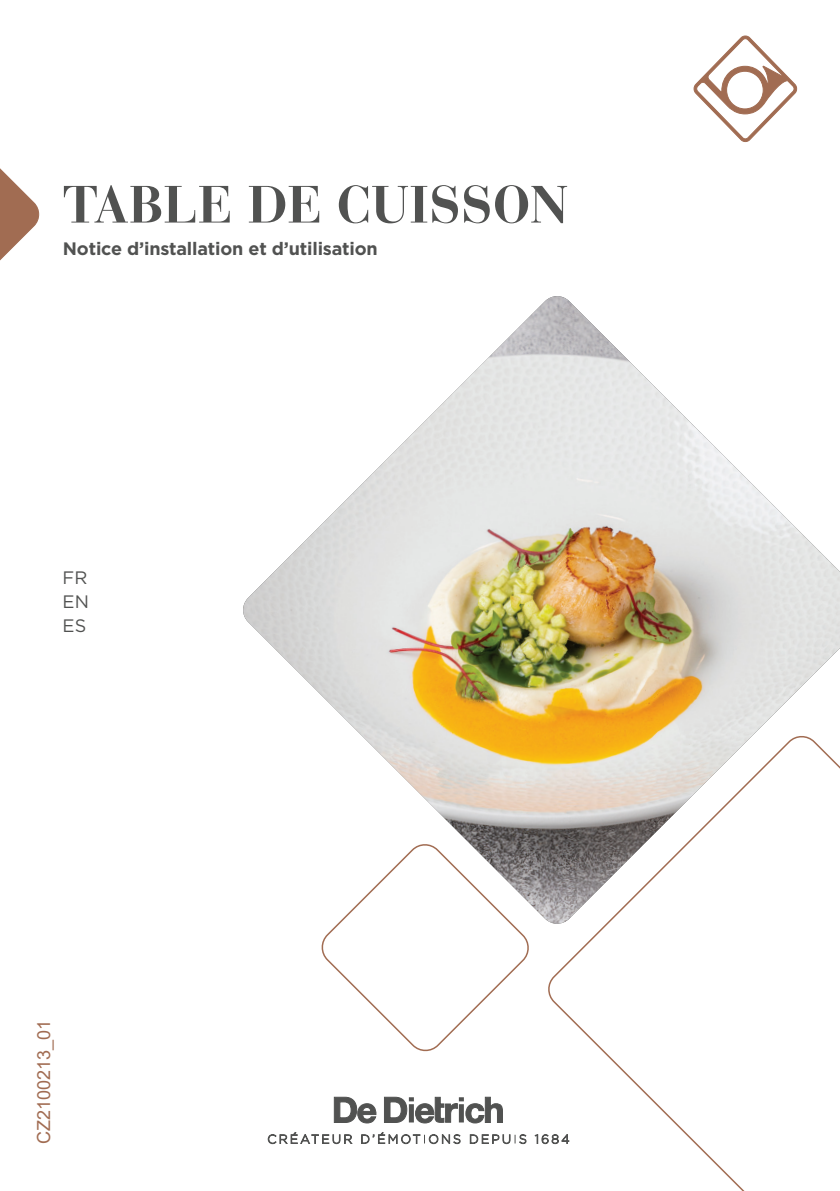
<style>
.page{position:relative;width:840px;height:1191px;background:#fff}
.page>*{position:absolute;margin:0;border:0;box-sizing:border-box;transform-origin:0 0}
.t1{font:700 52px "Bauer Bodoni";color:#515251}
.t2{font:700 18px "Gotham";letter-spacing:-.01em;color:#515251}
.t3{font:18px "Arial";color:#a16c52}
.t4{font:18px/24px "Gotham";color:#515251;text-align:justify}
.s1{font-style:inherit}
</style>
<div class="page">
<svg style="left:334px;top:1097px;width:42px;height:26px"></svg>
<svg style="left:384px;top:1097px;width:118px;height:26px"></svg>
<svg style="left:268px;top:1132px;width:83px;height:11px"></svg>
<svg style="left:361px;top:1132px;width:99px;height:11px"></svg>
<svg style="left:470px;top:1134px;width:55px;height:9px"></svg>
<svg style="left:535px;top:1134px;width:12px;height:9px"></svg>
<svg style="left:693px;top:36px;width:103px;height:106px"></svg>
<svg style="left:0;top:168px;width:39px;height:93px"></svg>
<img style="left:243px;top:296px;width:596px;height:625px">
<svg style="left:320px;top:841px;width:211px;height:211px"></svg>
<svg style="left:547px;top:733px;width:292px;height:458px"></svg>
<h1 class="t1" style="left:63px;top:173px;width:506px">TABLE DE CUISSON</h1>
<p class="t2" style="left:63px;top:237px;width:316px">Notice d’installation et d’utilisation</p>
<p class="t4" style="left:63px;top:565px;width:28px">FR EN ES</p>
<p class="t3" style="left:32px;top:1144px;width:126px;rotate:-90deg">CZ2100213_0<span class="s1">1</span></p>
</div>
